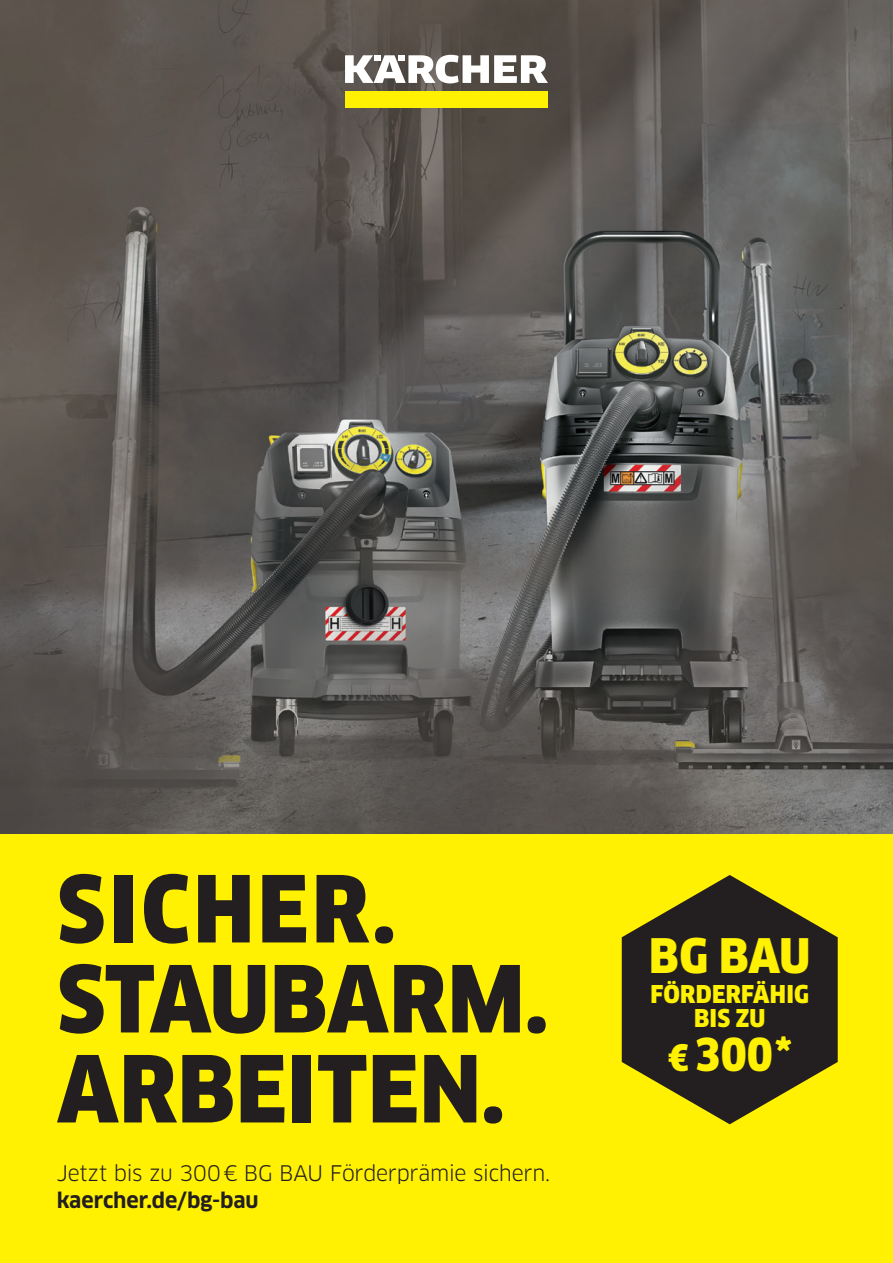
<style>
.page{position:relative;width:893px;height:1263px;background:#fff}
.page>*{position:absolute;margin:0;border:0;box-sizing:border-box;transform-origin:0 0}
.t1{font:900 90px/90px "Clan Pro Narr";letter-spacing:.01em;color:#231f20}
.t2{font:900 46.5px "Clan Pro Narr";color:#fff101}
.t3{font:900 44.4px "Clan Pro Narr";color:#fff101}
.t4{font:900 24px/24px "Clan Pro Narr";letter-spacing:.01em;color:#fff101;text-align:center}
.t5{font:21px "Clan Pro";letter-spacing:-.015em;color:#231f20}
.t6{font:700 21px "Clan Pro";letter-spacing:-.005em;color:#231f20}
.s1{font-size:36px}
</style>
<div class="page">
<img style="left:0;top:0;width:893px;height:834px">
<div style="left:0;top:834px;width:893px;height:429px;background:#fff101"></div>
<svg style="left:622px;top:875px;width:216px;height:249px;fill:#231f20"></svg>
<div style="left:345px;top:92px;width:203px;height:16px;background:#fff101"></div>
<svg style="left:345px;top:55px;width:203px;height:28px"></svg>
<h1 class="t1" style="left:57px;top:865px;width:493px">SICHER.<br>STAUBARM.<br>ARBEITEN.</h1>
<p class="t5" style="left:57px;top:1160px;width:495px">Jetzt bis zu 300€ BG BAU Förderprämie sichern.</p>
<p class="t6" style="left:57px;top:1188px;width:203px">kaercher.de/bg-bau</p>
<h2 class="t2" style="left:649px;top:929px;width:162px">BG BAU</h2>
<p class="t4" style="left:650px;top:982px;width:160px">FÖRDERFÄHIG<br>BIS ZU</p>
<h3 class="t3" style="left:668px;top:1029px;width:125px"><span class="s1">€</span> 300*</h3>
</div>
